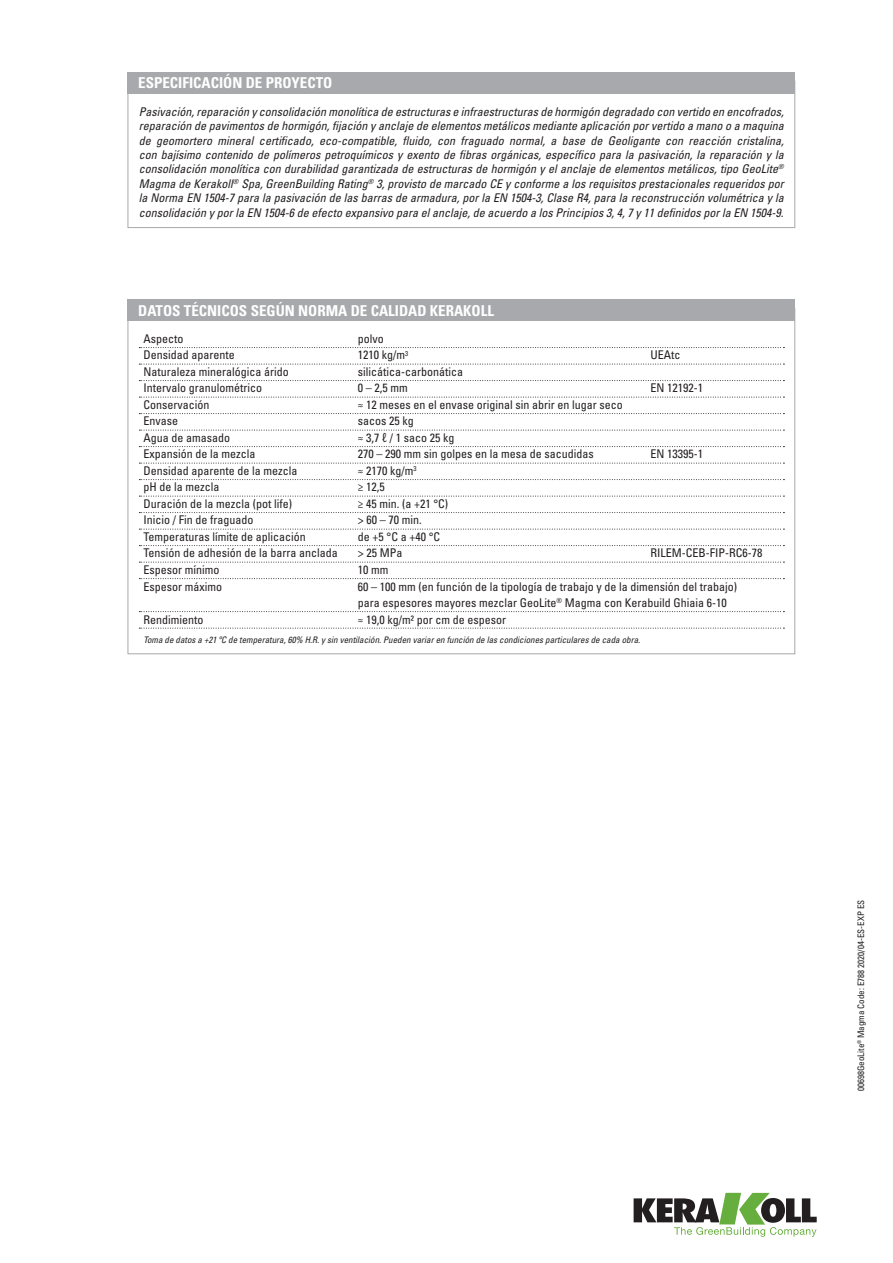
<style>
.page{position:relative;width:893px;height:1263px;background:#fff}
.page>*{position:absolute;margin:0;border:0;box-sizing:border-box;transform-origin:0 0}
.t1{font:700 condensed 15px "Univers LT Std";color:#fff}
.t2{font:italic condensed 12px/14.4px "Univers LT Std";color:#231f20;text-align:justify}
.t3{font:condensed 12px/16.5px "Univers LT Std";color:#231f20}
.t4{font:italic condensed 9px "Univers LT Std";color:#231f20}
.t5{font:condensed 9px "Univers LT Std";color:#231f20}
</style>
<div class="page">
<svg style="left:634px;top:1193px;width:183px;height:44px"></svg>
<div style="left:128px;top:72px;width:667px;height:22px;background:#a8a9ad"></div>
<svg style="left:139px;top:347px;width:645px;height:1px"></svg>
<svg style="left:139px;top:364px;width:645px;height:1px"></svg>
<svg style="left:139px;top:380px;width:645px;height:1px"></svg>
<svg style="left:139px;top:397px;width:645px;height:1px"></svg>
<svg style="left:139px;top:413px;width:645px;height:1px"></svg>
<svg style="left:139px;top:430px;width:645px;height:1px"></svg>
<svg style="left:139px;top:446px;width:645px;height:1px"></svg>
<svg style="left:139px;top:463px;width:645px;height:1px"></svg>
<svg style="left:139px;top:479px;width:645px;height:1px"></svg>
<svg style="left:139px;top:496px;width:645px;height:1px"></svg>
<svg style="left:139px;top:512px;width:645px;height:1px"></svg>
<svg style="left:139px;top:529px;width:645px;height:1px"></svg>
<svg style="left:139px;top:545px;width:645px;height:1px"></svg>
<svg style="left:139px;top:562px;width:645px;height:1px"></svg>
<svg style="left:139px;top:578px;width:645px;height:1px"></svg>
<svg style="left:139px;top:611px;width:645px;height:1px"></svg>
<svg style="left:139px;top:628px;width:645px;height:1px"></svg>
<div style="left:128px;top:299px;width:667px;height:22px;background:#a8a9ad"></div>
<p class="t1" style="left:138px;top:74px;width:196px">ESPECIFICACIÓN DE PROYECTO</p>
<p class="t2" style="left:139px;top:104px;width:646px">Pasivación, reparación y consolidación monolítica de estructuras e infraestructuras de hormigón degradado con vertido en encofrados, reparación de pavimentos de hormigón, fijación y anclaje de elementos metálicos mediante aplicación por vertido a mano o a maquina de geomortero mineral certificado, eco-compatible, fluido, con fraguado normal, a base de Geoligante con reacción cristalina, con bajísimo contenido de polímeros petroquímicos y exento de fibras orgánicas, específico para la pasivación, la reparación y la consolidación monolítica con durabilidad garantizada de estructuras de hormigón y el anclaje de elementos metálicos, tipo GeoLite<sup>® </sup>Magma de Kerakoll<sup>®</sup> Spa, GreenBuilding Rating<sup>®</sup> 3, provisto de marcado CE y conforme a los requisitos prestacionales requeridos por la Norma EN 1504-7 para la pasivación de las barras de armadura, por la EN 1504-3, Clase R4, para la reconstrucción volumétrica y la consolidación y por la EN 1504-6 de efecto expansivo para el anclaje, de acuerdo a los Principios 3, 4, 7 y 11 definidos por la EN 1504-9.</p>
<p class="t1" style="left:138px;top:301px;width:357px">DATOS TÉCNICOS SEGÚN NORMA DE CALIDAD KERAKOLL</p>
<p class="t3" style="left:143px;top:330px;width:41px">Aspecto</p>
<p class="t3" style="left:358px;top:330px;width:27px">polvo</p>
<p class="t3" style="left:143px;top:347px;width:93px">Densidad aparente</p>
<p class="t3" style="left:358px;top:347px;width:52px">1210 kg/m<sup>3</sup></p>
<p class="t3" style="left:650px;top:347px;width:31px">UEAtc</p>
<p class="t3" style="left:143px;top:363px;width:147px">Naturaleza mineralógica árido</p>
<p class="t3" style="left:358px;top:363px;width:107px">silicática-carbonática</p>
<p class="t3" style="left:143px;top:380px;width:120px">Intervalo granulométrico</p>
<p class="t3" style="left:358px;top:380px;width:51px">0 – 2,5 mm</p>
<p class="t3" style="left:650px;top:380px;width:54px">EN 12192-1</p>
<p class="t3" style="left:143px;top:396px;width:67px">Conservación</p>
<p class="t3" style="left:358px;top:396px;width:266px">≈ 12 meses en el envase original sin abrir en lugar seco</p>
<p class="t3" style="left:143px;top:413px;width:36px">Envase</p>
<p class="t3" style="left:358px;top:413px;width:57px">sacos 25 kg</p>
<p class="t3" style="left:143px;top:429px;width:88px">Agua de amasado</p>
<p class="t3" style="left:358px;top:429px;width:98px">≈ 3,7 ℓ / 1 saco 25 kg</p>
<p class="t3" style="left:143px;top:446px;width:113px">Expansión de la mezcla</p>
<p class="t3" style="left:358px;top:446px;width:237px">270 – 290 mm sin golpes en la mesa de sacudidas</p>
<p class="t3" style="left:650px;top:446px;width:54px">EN 13395-1</p>
<p class="t3" style="left:143px;top:462px;width:155px">Densidad aparente de la mezcla</p>
<p class="t3" style="left:358px;top:462px;width:60px">≈ 2170 kg/m<sup>3</sup></p>
<p class="t3" style="left:143px;top:479px;width:77px">pH de la mezcla</p>
<p class="t3" style="left:358px;top:479px;width:28px">≥ 12,5</p>
<p class="t3" style="left:143px;top:495px;width:150px">Duración de la mezcla (pot life)</p>
<p class="t3" style="left:358px;top:495px;width:92px">≥ 45 min. (a +21 °C)</p>
<p class="t3" style="left:143px;top:512px;width:111px">Inicio / Fin de fraguado</p>
<p class="t3" style="left:358px;top:512px;width:65px">&gt; 60 – 70 min.</p>
<p class="t3" style="left:143px;top:528px;width:164px">Temperaturas límite de aplicación</p>
<p class="t3" style="left:358px;top:528px;width:84px">de +5 °C a +40 °C</p>
<p class="t3" style="left:143px;top:545px;width:196px">Tensión de adhesión de la barra anclada</p>
<p class="t3" style="left:358px;top:545px;width:46px">&gt; 25 MPa</p>
<p class="t3" style="left:650px;top:545px;width:113px">RILEM-CEB-FIP-RC6-78</p>
<p class="t3" style="left:143px;top:561px;width:77px">Espesor mínimo</p>
<p class="t3" style="left:358px;top:561px;width:32px">10 mm</p>
<p class="t3" style="left:143px;top:578px;width:80px">Espesor máximo</p>
<p class="t3" style="left:358px;top:578px;width:381px">60 – 100 mm (en función de la tipología de trabajo y de la dimensión del trabajo) para espesores mayores mezclar GeoLite<sup>®</sup> Magma con Kerabuild Ghiaia 6-10</p>
<p class="t3" style="left:143px;top:611px;width:61px">Rendimiento</p>
<p class="t3" style="left:358px;top:611px;width:150px">≈ 19,0 kg/m² por cm de espesor</p>
<p class="t4" style="left:143px;top:634px;width:498px">Toma de datos a +21 ºC de temperatura, 60% H.R. y sin ventilación. Pueden variar en función de las condiciones particulares de cada obra.</p>
<p class="t5" style="left:855px;top:1091px;width:193px;rotate:-90deg">00698GeoLite<sup>®</sup> Magma Code: E788 2020/04-ES-EXP ES</p>
</div>
